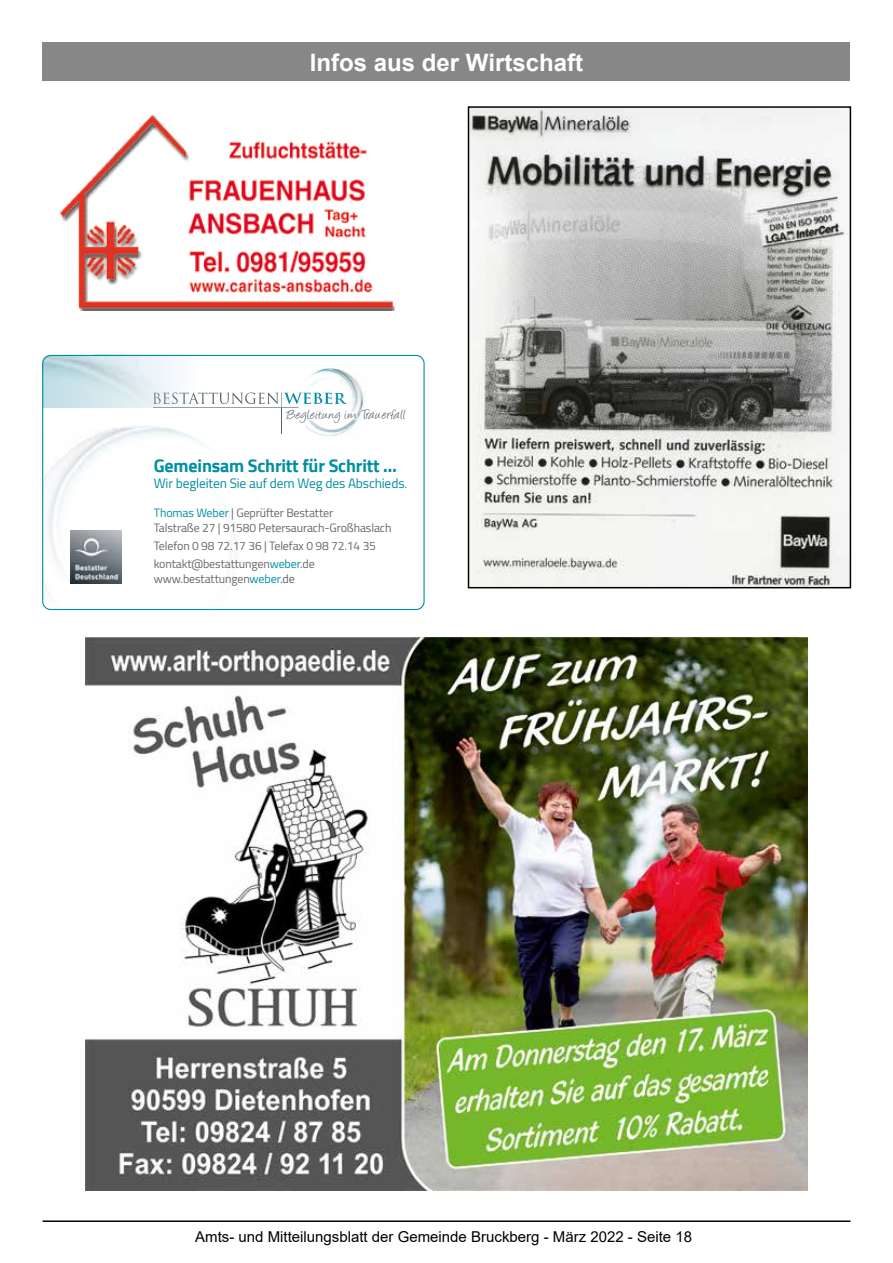
<style>
.page{position:relative;width:893px;height:1263px;background:#fff}
.page>*{position:absolute;margin:0;border:0;box-sizing:border-box;transform-origin:0 0}
.t1{font:700 24px "Arial";color:#fff}
.t2{font:700 18px "Cairo";letter-spacing:-.01em;color:#008ea3}
.t3{font:15.3px "Angelina";letter-spacing:.005em;color:#566367}
.t4{font:15px "Arial";color:#000}
.t5{font:13.5px "Cairo";letter-spacing:-.01em;color:#008ea3}
.t6{font:12px/15px "Cairo";letter-spacing:-.01em;color:#686868}
.s1{font-size:12px}
.s2{color:#008ea3}
.s3{color:#566367}
</style>
<div class="page">
<hr style="left:43px;top:1220px;width:807px;height:2px;background:#000">
<div style="left:43px;top:43px;width:807px;height:38px;background:#878787"></div>
<img style="left:470px;top:108px;width:379px;height:478px">
<img style="left:61px;top:115px;width:333px;height:195px">
<img style="left:44px;top:434px;width:51px;height:174px">
<img style="left:95px;top:426px;width:187px;height:158px">
<img style="left:340px;top:370px;width:25px;height:65px">
<img style="left:310px;top:367px;width:30px;height:19px">
<img style="left:306px;top:427px;width:34px;height:9px">
<img style="left:306px;top:386px;width:42px;height:20px">
<img style="left:329px;top:393px;width:18px;height:11px">
<img style="left:306px;top:406px;width:59px;height:21px">
<hr style="left:282px;top:392px;width:1px;height:42px;background:#566367">
<img style="left:70px;top:531px;width:52px;height:52px">
<img style="left:306px;top:393px;width:23px;height:11px">
<img style="left:306px;top:406px;width:23px;height:2px">
<img style="left:44px;top:355px;width:261px;height:53px">
<img style="left:281px;top:386px;width:3px;height:6px">
<img style="left:153px;top:392px;width:126px;height:12px">
<svg style="left:305px;top:392px;width:1px;height:12px"></svg>
<img style="left:153px;top:407px;width:145px;height:1px">
<svg style="left:281px;top:392px;width:4px;height:35px"></svg>
<div style="left:42px;top:355px;width:383px;height:255px;border:1px solid #008ea3;border-radius:8px"></div>
<img style="left:85px;top:638px;width:723px;height:553px">
<h1 class="t1" style="left:310px;top:45px;width:275px">Infos aus der Wirtschaft</h1>
<p class="t3" style="left:287px;top:408px;width:122px">Begleitung im Trauerfall</p>
<h2 class="t2" style="left:154px;top:455px;width:245px">Gemeinsam Schritt für Schritt …</h2>
<p class="t5" style="left:154px;top:472px;width:255px">Wir begleiten Sie auf dem Weg des Abschieds<span class="s1">.</span></p>
<p class="t6" style="left:154px;top:505px;width:239px"><span class="s2">Thomas Weber</span> | Geprüfter Bestatter<br>Talstraße 27 | 91580 Petersaurach-Großhaslach</p>
<p class="t6" style="left:154px;top:536px;width:224px;line-height:18px">Telefon 0 98 72.17 36 | Telefax 0 98 72.14 35 kontakt@bestattungen<span class="s2">weber</span>.de</p>
<p class="t6" style="left:154px;top:571px;width:142px">www.bestattungen<span class="s2">weber</span><span class="s3">.de</span></p>
<p class="t4" style="left:195px;top:1226px;width:498px">Amts- und Mitteilungsblatt der Gemeinde Bruckberg - März 2022 - Seite 18</p>
</div>
